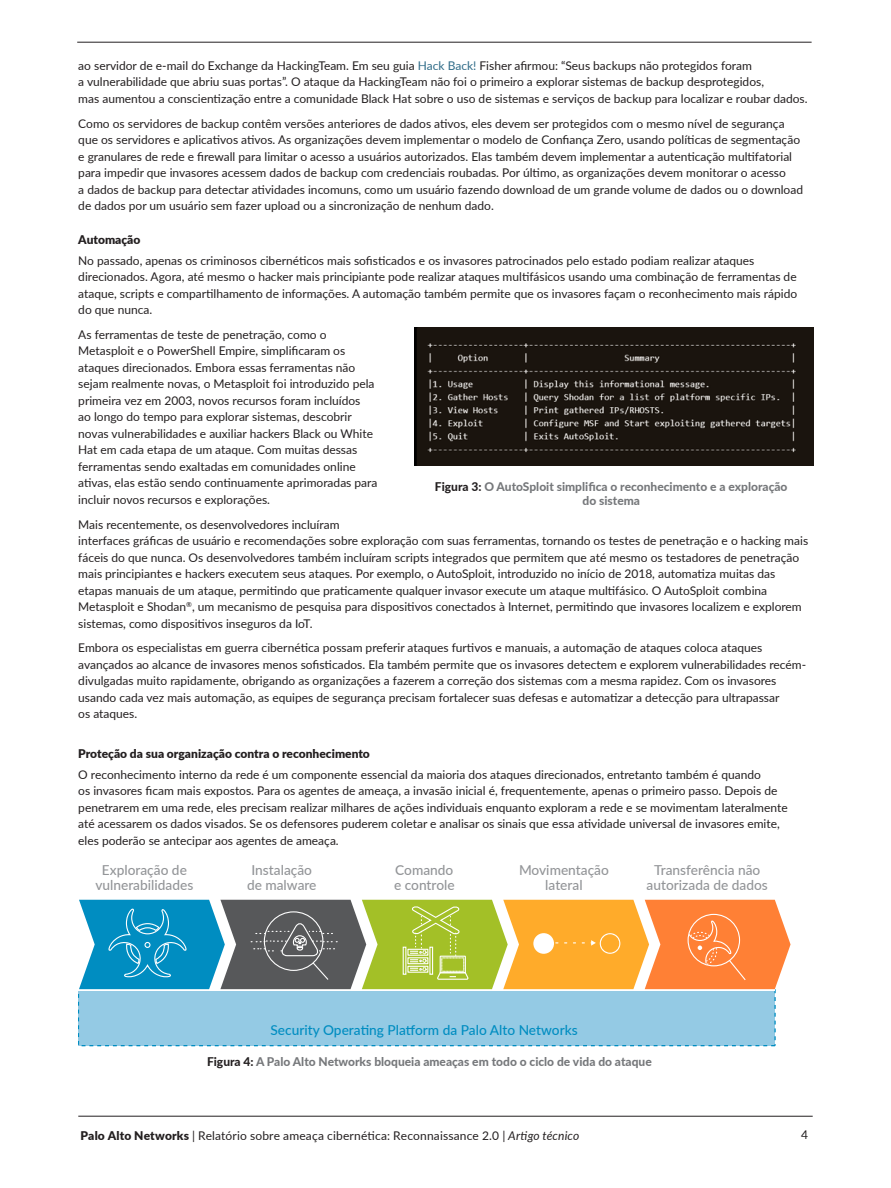
<style>
.page{position:relative;width:891px;height:1188px;background:#fff}
.page>*{position:absolute;margin:0;border:0;box-sizing:border-box;transform-origin:0 0}
.t1{font:500 13.65px/14.4px "Lato";color:#939598;text-align:center}
.t2{font:500 13.65px "Lato";color:#008dc1}
.body_text_-_no_basel{font:12px/16.5px "Lato";color:#231f20}
.figure_caption{font:800 12px/14.4px "Lato";color:#76787b;text-align:center}
.subhead_tier_1{font:900 12px "Lato";color:#231f20}
.s1{color:#316d89}
.s2{color:#231f20}
.s3{font-weight:900}
.s4{font-style:italic}
</style>
<div class="page">
<hr style="left:78px;top:1116px;width:735px;height:1px;background:#231f20">
<hr style="left:77px;top:42px;width:735px;height:1px;background:#231f20">
<div style="left:78px;top:985px;width:697px;height:61px;background:#94cae4"></div>
<div style="left:78px;top:985px;width:698px;height:61px;border:1px dashed #008dc1"></div>
<svg style="left:78px;top:985px;width:697px;height:5px"></svg>
<svg style="left:79px;top:900px;width:712px;height:89px;background:#a69e69"></svg>
<img style="left:414px;top:328px;width:399px;height:137px">
<p class="body_text_-_no_basel" style="left:78px;top:57px;width:731px">ao servidor de e-mail do Exchange da HackingTeam. Em seu guia <span class="s1">Hack Back!</span> Fisher afirmou: “Seus backups não protegidos foram<br>a vulnerabilidade que abriu suas portas”. O ataque da HackingTeam não foi o primeiro a explorar sistemas de backup desprotegidos,<br>mas aumentou a conscientização entre a comunidade Black Hat sobre o uso de sistemas e serviços de backup para localizar e roubar dados.</p>
<p class="body_text_-_no_basel" style="left:78px;top:115px;width:726px">Como os servidores de backup contêm versões anteriores de dados ativos, eles devem ser protegidos com o mesmo nível de segurança que os servidores e aplicativos ativos. As organizações devem implementar o modelo de Confiança Zero, usando políticas de segmentação e granulares de rede e firewall para limitar o acesso a usuários autorizados. Elas também devem implementar a autenticação multifatorial para impedir que invasores acessem dados de backup com credenciais roubadas. Por último, as organizações devem monitorar o acesso<br>a dados de backup para detectar atividades incomuns, como um usuário fazendo download de um grande volume de dados ou o download de dados por um usuário sem fazer upload ou a sincronização de nenhum dado.</p>
<p class="subhead_tier_1" style="left:78px;top:231px;width:64px">Automação</p>
<p class="body_text_-_no_basel" style="left:78px;top:251px;width:720px">No passado, apenas os criminosos cibernéticos mais sofisticados e os invasores patrocinados pelo estado podiam realizar ataques direcionados. Agora, até mesmo o hacker mais principiante pode realizar ataques multifásicos usando uma combinação de ferramentas de ataque, scripts e compartilhamento de informações. A automação também permite que os invasores façam o reconhecimento mais rápido do que nunca.</p>
<p class="body_text_-_no_basel" style="left:78px;top:326px;width:301px">As ferramentas de teste de penetração, como o Metasploit e o PowerShell Empire, simplificaram os ataques direcionados. Embora essas ferramentas não sejam realmente novas, o Metasploit foi introduzido pela primeira vez em 2003, novos recursos foram incluídos<br>ao longo do tempo para explorar sistemas, descobrir novas vulnerabilidades e auxiliar hackers Black ou White Hat em cada etapa de um ataque. Com muitas dessas ferramentas sendo exaltadas em comunidades online ativas, elas estão sendo continuamente aprimoradas para incluir novos recursos e explorações.</p>
<p class="body_text_-_no_basel" style="left:78px;top:515px;width:731px">Mais recentemente, os desenvolvedores incluíram<br>interfaces gráficas de usuário e recomendações sobre exploração com suas ferramentas, tornando os testes de penetração e o hacking mais fáceis do que nunca. Os desenvolvedores também incluíram scripts integrados que permitem que até mesmo os testadores de penetração mais principiantes e hackers executem seus ataques. Por exemplo, o AutoSploit, introduzido no início de 2018, automatiza muitas das etapas manuais de um ataque, permitindo que praticamente qualquer invasor execute um ataque multifásico. O AutoSploit combina Metasploit e Shodan<sup>®</sup>, um mecanismo de pesquisa para dispositivos conectados à Internet, permitindo que invasores localizem e explorem sistemas, como dispositivos inseguros da IoT.</p>
<p class="body_text_-_no_basel" style="left:78px;top:639px;width:729px">Embora os especialistas em guerra cibernética possam preferir ataques furtivos e manuais, a automação de ataques coloca ataques avançados ao alcance de invasores menos sofisticados. Ela também permite que os invasores detectem e explorem vulnerabilidades recém&shy;divulgadas muito rapidamente, obrigando as organizações a fazerem a correção dos sistemas com a mesma rapidez. Com os invasores usando cada vez mais automação, as equipes de segurança precisam fortalecer suas defesas e automatizar a detecção para ultrapassar<br>os ataques.</p>
<p class="subhead_tier_1" style="left:78px;top:745px;width:293px">Proteção da sua organização contra o reconhecimento</p>
<p class="body_text_-_no_basel" style="left:78px;top:766px;width:711px">O reconhecimento interno da rede é um componente essencial da maioria dos ataques direcionados, entretanto também é quando<br>os invasores ficam mais expostos. Para os agentes de ameaça, a invasão inicial é, frequentemente, apenas o primeiro passo. Depois de penetrarem em uma rede, eles precisam realizar milhares de ações individuais enquanto exploram a rede e se movimentam lateralmente até acessarem os dados visados. Se os defensores puderem coletar e analisar os sinais que essa atividade universal de invasores emite, eles poderão se antecipar aos agentes de ameaça.</p>
<p class="t1" style="left:95px;top:863px;width:100px">Exploração de vulnerabilidades</p>
<p class="t1" style="left:247px;top:863px;width:71px">Instalação de malware</p>
<p class="figure_caption" style="left:435px;top:479px;width:354px"><span class="s2">Figura 3:</span> O AutoSploit simplifica o reconhecimento e a exploração do sistema</p>
<p class="t1" style="left:394px;top:863px;width:62px;text-align:left">Comando e controle</p>
<p class="t1" style="left:519px;top:863px;width:91px">Movimentação lateral</p>
<p class="t1" style="left:647px;top:863px;width:123px">Transferência não autorizada de dados</p>
<p class="t2" style="left:271px;top:1020px;width:309px">Security Operating Platform da Palo Alto Networks</p>
<p class="figure_caption" style="left:207px;top:1054px;width:446px"><span class="s2">Figura 4:</span> A Palo Alto Networks bloqueia ameaças em todo o ciclo de vida do ataque</p>
<p class="body_text_-_no_basel" style="left:80px;top:1127px;width:500px"><span class="s3">Palo Alto Networks</span> | Relatório sobre ameaça cibernética: Reconnaissance 2.0 <span class="s4">| Artigo técnico</span></p>
<p class="body_text_-_no_basel" style="left:801px;top:1126px;width:8px">4</p>
</div>
